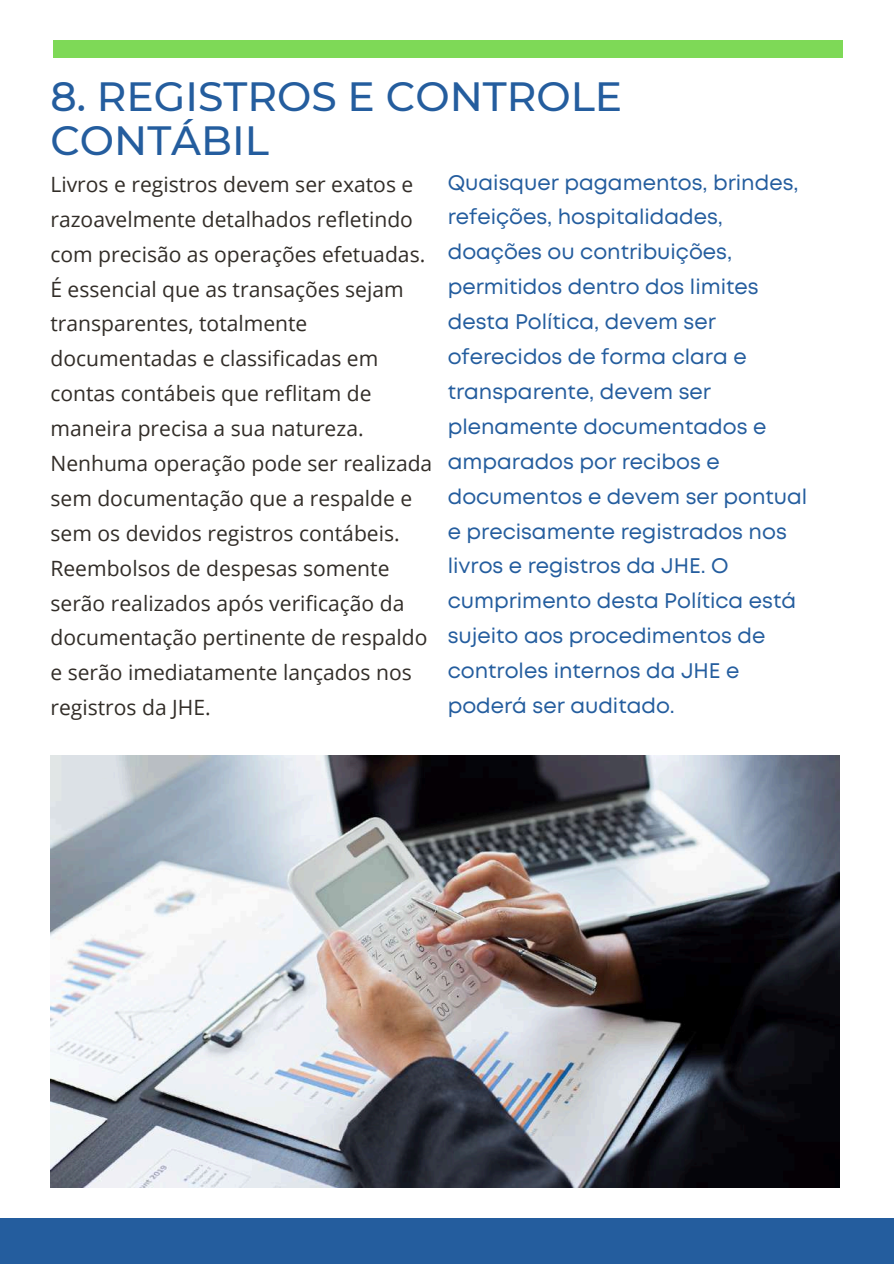
<style>
.page{position:relative;width:894px;height:1264px;background:#fff}
.page>*{position:absolute;margin:0;border:0;box-sizing:border-box;transform-origin:0 0}
.t1{font:500 40.8px/44px "Montserrat";color:#245d9e}
.t2{font:21px/34.8px "Open Sans";color:#322d28}
.t3{font:21px/34.8px "Mont";color:#245d9e}
</style>
<div class="page">
<div style="left:0;top:1218px;width:893px;height:45px;background:#245d9e"></div>
<div style="left:53px;top:41px;width:789px;height:17px;background:#7ed957"></div>
<img style="left:50px;top:755px;width:789px;height:432px">
<h1 class="t1" style="left:50px;top:74px;width:573px">8. REGISTROS E CONTROLE<br>CONTÁBIL</h1>
<p class="t3" style="left:447px;top:166px;width:361px">Quaisquer pagamentos, brindes, refeições, hospitalidades, doações ou contribuições, permitidos dentro dos limites desta Política, devem ser oferecidos de forma clara e transparente, devem ser plenamente documentados e amparados por recibos e documentos e devem ser pontual e precisamente registrados nos livros e registros da JHE. O cumprimento desta Política está sujeito aos procedimentos de controles internos da JHE e poderá ser auditado.</p>
<p class="t2" style="left:50px;top:166px;width:383px">Livros e registros devem ser exatos e razoavelmente detalhados refletindo com precisão as operações efetuadas.<br>É essencial que as transações sejam transparentes, totalmente documentadas e classificadas em contas contábeis que reflitam de maneira precisa a sua natureza.<br>Nenhuma operação pode ser realizada sem documentação que a respalde e sem os devidos registros contábeis.<br>Reembolsos de despesas somente serão realizados após verificação da documentação pertinente de respaldo e serão imediatamente lançados nos registros da JHE.</p>
</div>
